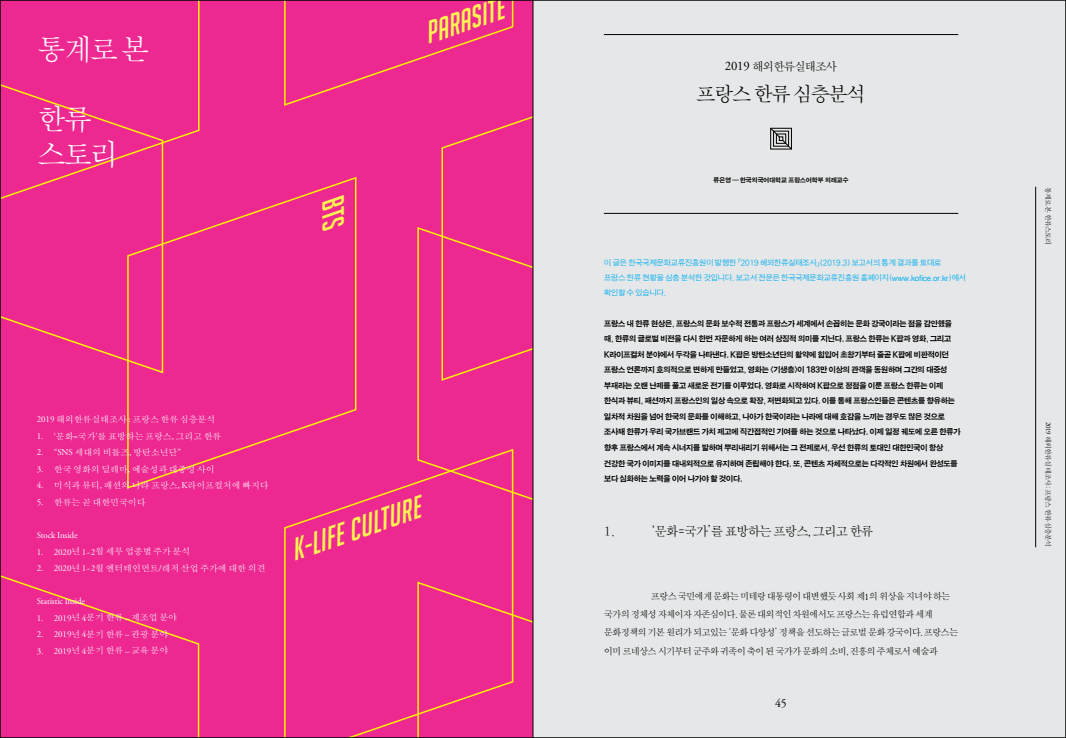
<style>
.page{position:relative;width:1066px;height:738px;background:#fff}
.page>*{position:absolute;margin:0;border:0;box-sizing:border-box;transform-origin:0 0}
.t1{font:italic 30px "Big Noodle Titling";color:#fff450}
.t2{font:30px/35px "SM3 SS Myung Jo 02";letter-spacing:-.11em;color:#fff}
.t3{font:20.5px "SM3 SS Myung Jo 02";letter-spacing:-.105em;color:#000}
.t4{font:13px "SM3 SS Myung Jo 02";letter-spacing:-.095em;color:#000}
.t5{font:12px "SM3 SS Myung Jo 02";letter-spacing:-.11em;color:#000}
.t6{font:12px "Adobe Garamond Pro";color:#000}
.t7{font:9.5px/18px "SM3 SS Myung Jo 02";letter-spacing:-.095em;color:#000}
.t8{font:9px "SM3 SS Myung Jo 02";letter-spacing:-.02em;color:#fff}
.t9{font:9px "Adobe Garamond Pro";letter-spacing:-.015em;color:#fff}
.t10{font:8px/15.5px "SM3 K Gothic";letter-spacing:-.1em;color:#000}
.t11{font:8px/15px "SM3 SJ Gothic 02";letter-spacing:-.09em;color:#00aeef}
.t12{font:7px "SM3 SS Myung Jo 02";letter-spacing:-.11em;color:#000}
.t13{font:6.5px "SM3 K Gothic";letter-spacing:-.08em;color:#000}
.s1{font-family:"Adobe Garamond Pro"}
.s2{font-family:"Adobe Garamond Pro";font-size:13px}
.s3{font-family:"Helvetica Neue"}
</style>
<div class="page">
<div style="left:0;top:0;width:1066px;height:737px;background:#e6e7e8"></div>
<hr style="left:1035px;top:187px;width:1px;height:360px;background:#000">
<div style="left:0;top:0;width:533px;height:737px;background:#ed2891"></div>
<svg style="left:164px;top:2px;width:36px;height:141px"></svg>
<svg style="left:284px;top:482px;width:230px;height:253px"></svg>
<svg style="left:2px;top:84px;width:162px;height:277px"></svg>
<svg style="left:417px;top:381px;width:116px;height:158px"></svg>
<svg style="left:417px;top:580px;width:116px;height:155px"></svg>
<svg style="left:2px;top:575px;width:198px;height:160px"></svg>
<svg style="left:126px;top:175px;width:231px;height:314px"></svg>
<svg style="left:283px;top:2px;width:250px;height:379px"></svg>
<hr style="left:604px;top:34px;width:354px;height:1px;background:#000">
<hr style="left:604px;top:213px;width:354px;height:1px;background:#000">
<svg style="left:770px;top:127px;width:22px;height:23px"></svg>
<hr style="left:533px;top:0;width:1px;height:737px;background:#000">
<h1 class="t2" style="left:37px;top:33px;width:115px">통계로 본</h1>
<h1 class="t2" style="left:37px;top:103px;width:83px">한류 스토리</h1>
<h1 class="t1" style="left:349px;top:201px;width:44px;rotate:90deg">BTS</h1>
<h1 class="t1" style="left:419px;top:19px;width:83px;rotate:-19deg">PARASITE</h1>
<p class="t8" style="left:37px;top:414px;width:180px"><span class="s1">2019</span> 해외한류실태조사 <span class="s1">:</span> 프랑스 한류 심층분석</p>
<p class="t8" style="left:37px;top:431px;width:186px"><span class="s1">1. ‘</span>문화<span class="s1">=</span>국가<span class="s1">’</span>를 표방하는 프랑스<span class="s1">,</span> 그리고 한류</p>
<p class="t8" style="left:37px;top:447px;width:146px"><span class="s1">2. “SNS</span> 세대의 비틀즈<span class="s1">,</span> 방탄소년단<span class="s1">”</span></p>
<p class="t8" style="left:37px;top:464px;width:180px"><span class="s1">3.</span> 한국 영화의 딜레마<span class="s1">,</span> 예술성과 대중성 사이</p>
<p class="t8" style="left:37px;top:480px;width:234px"><span class="s1">4.</span> 미식과 뷰티<span class="s1">,</span> 패션의 나라 프랑스<span class="s1">, K</span>라이프컬처에 빠지다</p>
<p class="t8" style="left:37px;top:497px;width:110px"><span class="s1">5.</span> 한류는 곧 대한민국이다</p>
<p class="t9" style="left:37px;top:529px;width:42px">Stock Inside</p>
<p class="t8" style="left:37px;top:546px;width:155px"><span class="s1">1. 2020</span>년 <span class="s1">1~2</span>월 세부 업종별 주가 분석</p>
<p class="t8" style="left:37px;top:563px;width:230px"><span class="s1">2. 2020</span>년 <span class="s1">1~2</span>월 엔터테인먼트<span class="s1">/</span>레저 산업 주가에 대한 의견</p>
<p class="t9" style="left:37px;top:595px;width:50px">Statistic Inside</p>
<p class="t8" style="left:37px;top:612px;width:142px"><span class="s1">1. 2019</span>년 <span class="s1">4</span>분기 한류 <span class="s1">–</span> 제조업 분야</p>
<p class="t8" style="left:37px;top:629px;width:133px"><span class="s1">2. 2019</span>년 <span class="s1">4</span>분기 한류 <span class="s1">–</span> 관광 분야</p>
<p class="t8" style="left:37px;top:645px;width:133px"><span class="s1">3. 2019</span>년 <span class="s1">4</span>분기 한류 <span class="s1">–</span> 교육 분야</p>
<h1 class="t1" style="left:285px;top:535px;width:136px;rotate:-19deg">K-life culture</h1>
<h3 class="t5" style="left:725px;top:60px;width:114px"><span class="s2">2019</span> 해외한류실태조사</h3>
<h2 class="t3" style="left:696px;top:83px;width:172px">프랑스 한류 심층분석</h2>
<p class="t13" style="left:713px;top:176px;width:137px">류은영 — 한국외국어대학교 프랑스어학부 외래교수</p>
<p class="t11" style="left:604px;top:255px;width:364px">이 글은 한국국제문화교류진흥원이 발행한 『2019 해외한류실태조사』(2019.3) 보고서의 통계 결과를 토대로<br>프랑스 한류 현황을 심층 분석한 것입니다. 보고서 전문은 한국국제문화교류진흥원 홈페이지(<span class="s3">www</span>.<span class="s3">kofice</span>.<span class="s3">or</span>.<span class="s3">kr</span>)에서 확인할 수 있습니다.</p>
<p class="t10" style="left:604px;top:316px;width:358px">프랑스 내 한류 현상은, 프랑스의 문화 보수적 전통과 프랑스가 세계에서 손꼽히는 문화 강국이라는 점을 감안했을 때, 한류의 글로벌 비전을 다시 한번 자문하게 하는 여러 상징적 의미를 지닌다. 프랑스 한류는 K팝과 영화, 그리고 K라이프컬처 분야에서 두각을 나타낸다. K팝은 방탄소년단의 활약에 힘입어 초창기부터 줄곧 K팝에 비판적이던 프랑스 언론까지 호의적으로 변하게 만들었고, 영화는 &lt;기생충&gt;이 183만 이상의 관객을 동원하며 그간의 대중성 부재라는 오랜 난제를 풀고 새로운 전기를 이루었다. 영화로 시작하여 K팝으로 정점을 이룬 프랑스 한류는 이제 한식과 뷰티, 패션까지 프랑스인의 일상 속으로 확장, 저변화되고 있다. 이를 통해 프랑스인들은 콘텐츠를 향유하는 일차적 차원을 넘어 한국의 문화를 이해하고, 나아가 한국이라는 나라에 대해 호감을 느끼는 경우도 많은 것으로 조사돼 한류가 우리 국가브랜드 가치 제고에 직간접적인 기여를 하는 것으로 나타났다. 이제 일정 궤도에 오른 한류가 향후 프랑스에서 계속 시너지를 발하며 뿌리내리기 위해서는 그 전제로서, 우선 한류의 토대인 대한민국이 항상 건강한 국가 이미지를 대내외적으로 유지하며 존립해야 한다. 또, 콘텐츠 자체적으로는 다각적인 차원에서 완성도를 보다 심화하는 노력을 이어 나가야 할 것이다.</p>
<h3 class="t4" style="left:604px;top:523px;width:13px">1.</h3>
<h3 class="t4" style="left:651px;top:523px;width:224px">‘문화=국가’를 표방하는 프랑스, 그리고 한류</h3>
<p class="t7" style="left:604px;top:587px;width:356px;text-indent:47px">프랑스 국민에게 문화는 미테랑 대통령이 대변했듯 사회 제<span class="s1">1</span>의 위상을 지녀야 하는 국가의 정체성 자체이자 자존심이다. 물론 대외적인 차원에서도 프랑스는 유럽연합과 세계 문화정책의 기본 원리가 되고있는 ‘문화 다양성’ 정책을 선도하는 글로벌 문화 강국이다. 프랑스는 이미 르네상스 시기부터 군주와 귀족이 축이 된 국가가 문화의 소비, 진흥의 주체로서 예술과</p>
<h3 class="t6" style="left:775px;top:695px;width:13px">45</h3>
<p class="t12" style="left:1052px;top:187px;width:60px;rotate:90deg">통계로 본 한류스토리</p>
<p class="t12" style="left:1052px;top:421px;width:127px;rotate:90deg"><span class="s1">2019</span> 해외한류실태조사 : 프랑스 한류 심층분석</p>
</div>
